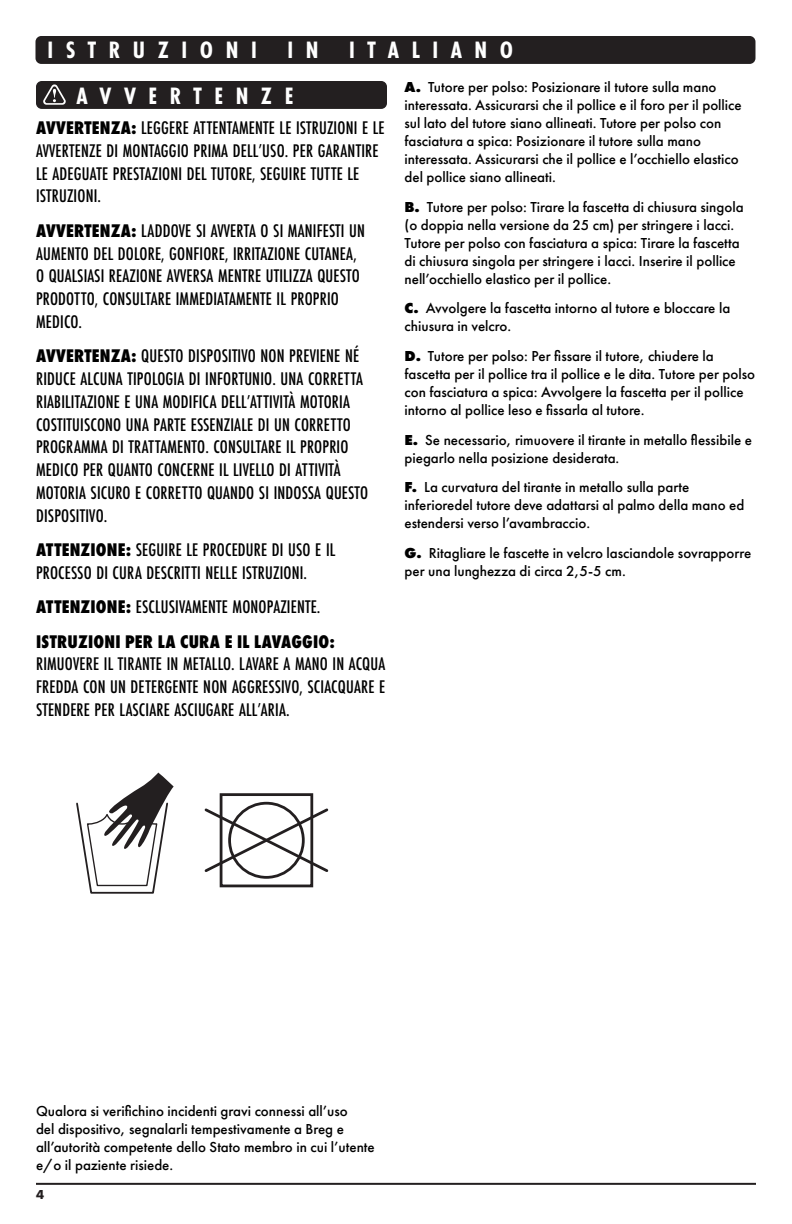
<style>
.page{position:relative;width:792px;height:1224px;background:#fff}
.page>*{position:absolute;margin:0;border:0;box-sizing:border-box;transform-origin:0 0}
.Page_title{font:700 24.6px "Futura PT Cond";letter-spacing:.51em;color:#fff}
.Caution{font:500 19px/22.8px "Futura PT Cond";letter-spacing:.01em;color:#000}
.Body_text{font:500 15px/18px "Futura PT";color:#000}
.t1{font:700 13.6px "Futura PT";color:#231f20}
.s1{font-weight:800}
</style>
<div class="page">
<div style="left:35px;top:36px;width:720px;height:28px;background:#231f20;border-radius:6px"></div>
<div style="left:36px;top:81px;width:351px;height:28px;background:#231f20;border-radius:6px"></div>
<svg style="left:43px;top:84px;width:23px;height:21px"></svg>
<hr style="left:36px;top:1183px;width:720px;height:2px;background:#231f20">
<svg style="left:76px;top:773px;width:98px;height:121px"></svg>
<div style="left:220px;top:793px;width:93px;height:94px;border:3px solid #231f20"></div>
<div style="left:228px;top:802px;width:77px;height:77px;border:3px solid #231f20;border-radius:50%"></div>
<svg style="left:204px;top:806px;width:125px;height:68px"></svg>
<p class="Page_title" style="left:47px;top:36px;width:467px">ISTRUZIONI IN ITALIANO</p>
<p class="Page_title" style="left:76px;top:82px;width:219px">AVVERTENZE</p>
<p class="Body_text" style="left:404px;top:78px;width:339px"><span class="s1">A.</span> Tutore per polso: Posizionare il tutore sulla mano interessata. Assicurarsi che il pollice e il foro per il pollice sul lato del tutore siano allineati. Tutore per polso con fasciatura a spica: Posizionare il tutore sulla mano interessata. Assicurarsi che il pollice e l’occhiello elastico del pollice siano allineati.</p>
<p class="Body_text" style="left:404px;top:198px;width:341px"><span class="s1">B.</span> Tutore per polso: Tirare la fascetta di chiusura singola (o doppia nella versione da 25 cm) per stringere i lacci.<br>Tutore per polso con fasciatura a spica: Tirare la fascetta di chiusura singola per stringere i lacci. Inserire il pollice nell’occhiello elastico per il pollice.</p>
<p class="Body_text" style="left:404px;top:299px;width:327px"><span class="s1">C.</span> Avvolgere la fascetta intorno al tutore e bloccare la chiusura in velcro.</p>
<p class="Body_text" style="left:404px;top:347px;width:352px"><span class="s1">D.</span> Tutore per polso: Per fissare il tutore, chiudere la fascetta per il pollice tra il pollice e le dita. Tutore per polso con fasciatura a spica: Avvolgere la fascetta per il pollice intorno al pollice leso e fissarla al tutore.</p>
<p class="Body_text" style="left:404px;top:431px;width:349px"><span class="s1">E.</span> Se necessario, rimuovere il tirante in metallo flessibile e piegarlo nella posizione desiderata.</p>
<p class="Body_text" style="left:404px;top:478px;width:341px"><span class="s1">F.</span> La curvatura del tirante in metallo sulla parte inferioredel tutore deve adattarsi al palmo della mano ed estendersi verso l’avambraccio.</p>
<p class="Body_text" style="left:404px;top:544px;width:348px"><span class="s1">G.</span> Ritagliare le fascette in velcro lasciandole sovrapporre per una lunghezza di circa 2,5-5 cm.</p>
<p class="Caution" style="left:36px;top:116px;width:350px"><span class="s1">AVVERTENZA:</span> LEGGERE ATTENTAMENTE LE ISTRUZIONI E LE AVVERTENZE DI MONTAGGIO PRIMA DELL’USO. PER GARANTIRE LE ADEGUATE PRESTAZIONI DEL TUTORE, SEGUIRE TUTTE LE ISTRUZIONI.</p>
<p class="Caution" style="left:36px;top:219px;width:330px"><span class="s1">AVVERTENZA:</span> LADDOVE SI AVVERTA O SI MANIFESTI UN AUMENTO DEL DOLORE, GONFIORE, IRRITAZIONE CUTANEA, O QUALSIASI REAZIONE AVVERSA MENTRE UTILIZZA QUESTO PRODOTTO, CONSULTARE IMMEDIATAMENTE IL PROPRIO MEDICO.</p>
<p class="Caution" style="left:36px;top:344px;width:334px"><span class="s1">AVVERTENZA:</span> QUESTO DISPOSITIVO NON PREVIENE NÉ RIDUCE ALCUNA TIPOLOGIA DI INFORTUNIO. UNA CORRETTA RIABILITAZIONE E UNA MODIFICA DELL’ATTIVITÀ MOTORIA COSTITUISCONO UNA PARTE ESSENZIALE DI UN CORRETTO PROGRAMMA DI TRATTAMENTO. CONSULTARE IL PROPRIO MEDICO PER QUANTO CONCERNE IL LIVELLO DI ATTIVITÀ MOTORIA SICURO E CORRETTO QUANDO SI INDOSSA QUESTO DISPOSITIVO.</p>
<p class="Caution" style="left:36px;top:538px;width:301px"><span class="s1">ATTENZIONE:</span> SEGUIRE LE PROCEDURE DI USO E IL<br>PROCESSO DI CURA DESCRITTI NELLE ISTRUZIONI.</p>
<p class="Caution" style="left:36px;top:596px;width:286px"><span class="s1">ATTENZIONE:</span> ESCLUSIVAMENTE MONOPAZIENTE.</p>
<p class="Caution" style="left:36px;top:630px;width:351px"><span class="s1">ISTRUZIONI PER LA CURA E IL LAVAGGIO:<br></span>RIMUOVERE IL TIRANTE IN METALLO. LAVARE A MANO IN ACQUA FREDDA CON UN DETERGENTE NON AGGRESSIVO, SCIACQUARE E STENDERE PER LASCIARE ASCIUGARE ALL’ARIA.</p>
<p class="Body_text" style="left:36px;top:1102px;width:340px">Qualora si verifichino incidenti gravi connessi all’uso<br>del dispositivo, segnalarli tempestivamente a Breg e all’autorità competente dello Stato membro in cui l’utente e/o il paziente risiede.</p>
<p class="t1" style="left:36px;top:1186px;width:10px">4</p>
</div>
